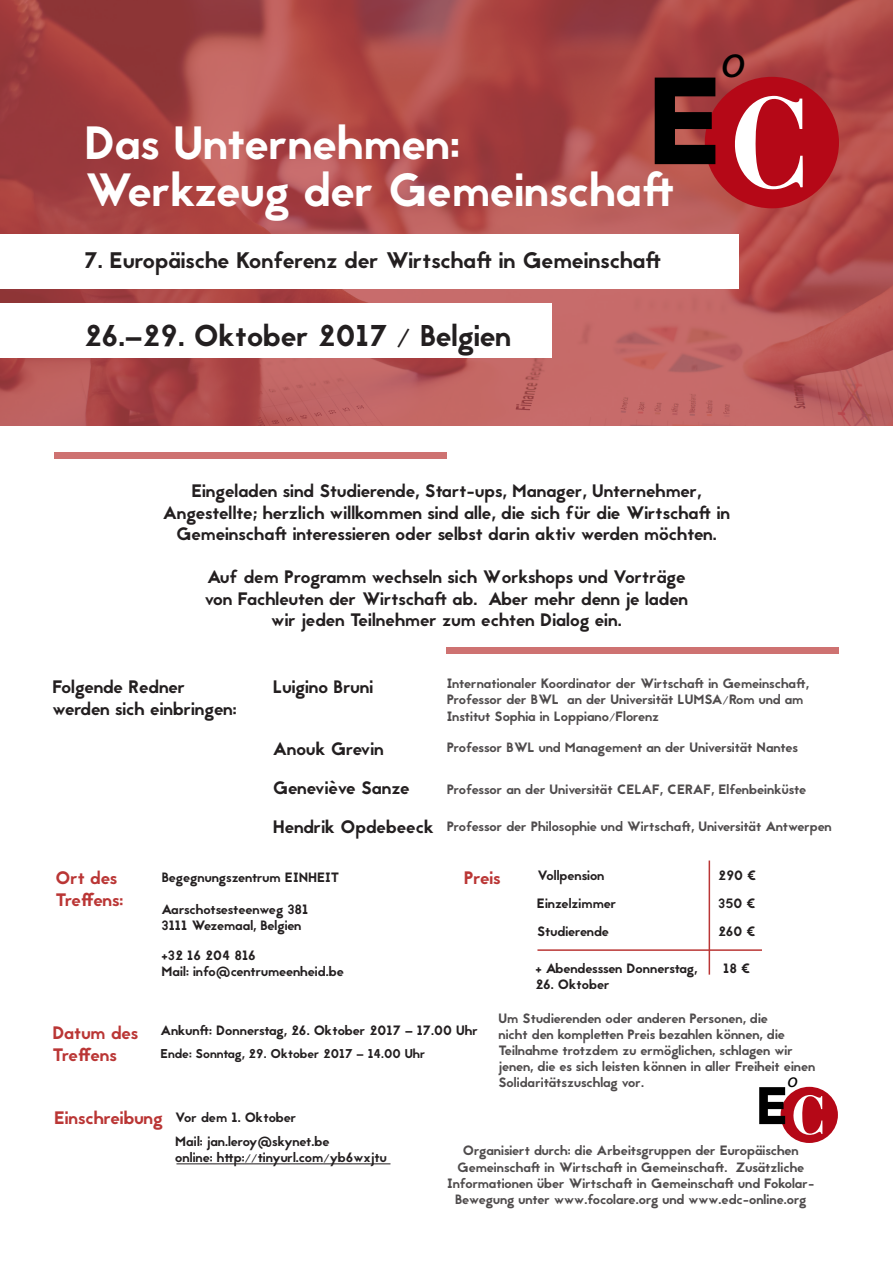
<style>
.page{position:relative;width:893px;height:1263px;background:#fff}
.page>*{position:absolute;margin:0;border:0;box-sizing:border-box;transform-origin:0 0}
.t1{font:46.5px "Jaapokki";color:#fff}
.t2{font:italic 46.05px "Myriad Pro";color:#000}
.t3{font:30px "Jaapokki";color:#231f20}
.t4{font:22.5px "Jaapokki";color:#231f20}
.t5{font:italic 19.65px "Myriad Pro";color:#000}
.t6{font:18px/21.6px "Jaapokki";color:#231f20;text-align:center}
.t7{font:18px/21.6px "Jaapokki";color:#ba3635}
.t8{font:13.5px/16.2px "Jaapokki";color:#231f20}
.t9{font:12.75px "Jaapokki";color:#231f20}
</style>
<div class="page">
<svg style="left:0;top:0;width:893px;height:425px;background:#af4e4d"></svg>
<div style="left:705px;top:77px;width:134px;height:131px;background:#b50817;border-radius:50%"></div>
<svg style="left:735px;top:96px;width:68px;height:94px"></svg>
<svg style="left:655px;top:78px;width:60px;height:86px;background:#2d1010"></svg>
<div style="left:0;top:234px;width:738px;height:55px;background:#fff"></div>
<div style="left:54px;top:452px;width:392px;height:6px;background:#ce7271"></div>
<div style="left:0;top:303px;width:551px;height:55px;background:#fff"></div>
<div style="left:446px;top:647px;width:393px;height:6px;background:#ce7271"></div>
<hr style="left:709px;top:860px;width:1px;height:115px;background:#ba3635">
<hr style="left:537px;top:949px;width:225px;height:2px;background:#ba3635">
<hr style="left:176px;top:1163px;width:214px;height:1px;background:#231f20">
<div style="left:781px;top:1087px;width:57px;height:56px;background:#b50817;border-radius:50%"></div>
<svg style="left:793px;top:1095px;width:29px;height:40px"></svg>
<svg style="left:759px;top:1087px;width:26px;height:37px"></svg>
<p class="t1" style="left:84px;top:111px;width:377px">Das Unternehmen:</p>
<p class="t1" style="left:84px;top:157px;width:592px">Werkzeug der Gemeinschaft</p>
<p class="t4" style="left:84px;top:244px;width:579px">7. Europäische Konferenz der Wirtschaft in Gemeinschaft</p>
<p class="t3" style="left:84px;top:315px;width:428px">26.–29. Oktober 2017 / Belgien</p>
<h2 class="t2" style="left:721px;top:33px;width:26px">o</h2>
<p class="t6" style="left:163px;top:480px;width:569px">Eingeladen sind Studierende, Start-ups, Manager, Unternehmer,<br>Angestellte; herzlich willkommen sind alle, die sich für die Wirtschaft in<br>Gemeinschaft interessieren oder selbst darin aktiv werden möchten.</p>
<p class="t6" style="left:205px;top:566px;width:485px">Auf dem Programm wechseln sich Workshops und Vorträge von Fachleuten der Wirtschaft ab. Aber mehr denn je laden wir jeden Teilnehmer zum echten Dialog ein.</p>
<p class="t6" style="left:52px;top:676px;width:186px;text-align:left">Folgende Redner werden sich einbringen:</p>
<p class="t6" style="left:273px;top:676px;width:102px">Luigino Bruni</p>
<p class="t6" style="left:273px;top:738px;width:112px">Anouk Grevin</p>
<p class="t6" style="left:273px;top:777px;width:138px">Geneviève Sanze</p>
<p class="t6" style="left:273px;top:817px;width:163px">Hendrik Opdebeeck</p>
<p class="t7" style="left:55px;top:867px;width:69px">Ort des<br>Treffens:</p>
<p class="t8" style="left:162px;top:869px;width:179px">Begegnungszentrum EINHEIT</p>
<p class="t8" style="left:162px;top:901px;width:148px">Aarschotsesteenweg 381</p>
<p class="t8" style="left:162px;top:917px;width:141px">3111 Wezemaal, Belgien</p>
<p class="t8" style="left:162px;top:947px;width:96px">+32 16 204 816</p>
<p class="t8" style="left:162px;top:963px;width:184px">Mail: info@centrumeenheid.be</p>
<p class="t8" style="left:446px;top:676px;width:364px">Internationaler Koordinator der Wirtschaft in Gemeinschaft,<br>Professor der BWL an der Universität LUMSA/Rom und am<br>Institut Sophia in Loppiano/Florenz</p>
<p class="t8" style="left:446px;top:740px;width:353px">Professor BWL und Management an der Universität Nantes</p>
<p class="t8" style="left:446px;top:782px;width:361px">Professor an der Universität CELAF, CERAF, Elfenbeinküste</p>
<p class="t8" style="left:446px;top:819px;width:387px">Professor der Philosophie und Wirtschaft, Universität Antwerpen</p>
<p class="t7" style="left:464px;top:867px;width:38px">Preis</p>
<p class="t8" style="left:537px;top:868px;width:69px">Vollpension</p>
<p class="t8" style="left:718px;top:868px;width:40px">290 €</p>
<p class="t8" style="left:718px;top:896px;width:39px">350 €</p>
<p class="t8" style="left:537px;top:896px;width:81px">Einzelzimmer</p>
<p class="t8" style="left:537px;top:923px;width:73px">Studierende</p>
<p class="t8" style="left:718px;top:923px;width:39px">260 €</p>
<p class="t8" style="left:535px;top:960px;width:164px">+ Abendesssen Donnerstag,</p>
<p class="t8" style="left:535px;top:976px;width:76px">26. Oktober</p>
<p class="t8" style="left:723px;top:960px;width:29px">18 €</p>
<p class="t7" style="left:52px;top:1022px;width:87px">Datum des<br>Treffens</p>
<p class="t8" style="left:161px;top:1022px;width:319px">Ankunft: Donnerstag, 26. Oktober 2017 – 17.00 Uhr</p>
<p class="t9" style="left:161px;top:1045px;width:266px">Ende: Sonntag, 29. Oktober 2017 – 14.00 Uhr</p>
<p class="t8" style="left:499px;top:1010px;width:318px">Um Studierenden oder anderen Personen, die<br>nicht den kompletten Preis bezahlen können, die Teilnahme trotzdem zu ermöglichen, schlagen wir jenen, die es sich leisten können in aller Freiheit einen Solidaritätszuschlag vor.</p>
<h3 class="t5" style="left:788px;top:1068px;width:12px">o</h3>
<p class="t7" style="left:54px;top:1107px;width:110px">Einschreibung</p>
<p class="t8" style="left:175px;top:1109px;width:123px">Vor dem 1. Oktober</p>
<p class="t8" style="left:175px;top:1133px;width:156px">Mail: jan.leroy@skynet.be</p>
<p class="t8" style="left:175px;top:1149px;width:213px">online: http://tinyurl.com/yb6wxjtu</p>
<p class="t8" style="left:447px;top:1143px;width:369px;text-align:center">Organisiert durch: die Arbeitsgruppen der Europäischen Gemeinschaft in Wirtschaft in Gemeinschaft. Zusätzliche Informationen über Wirtschaft in Gemeinschaft und Fokolar-Bewegung unter www.focolare.org und www.edc-online.org</p>
</div>
